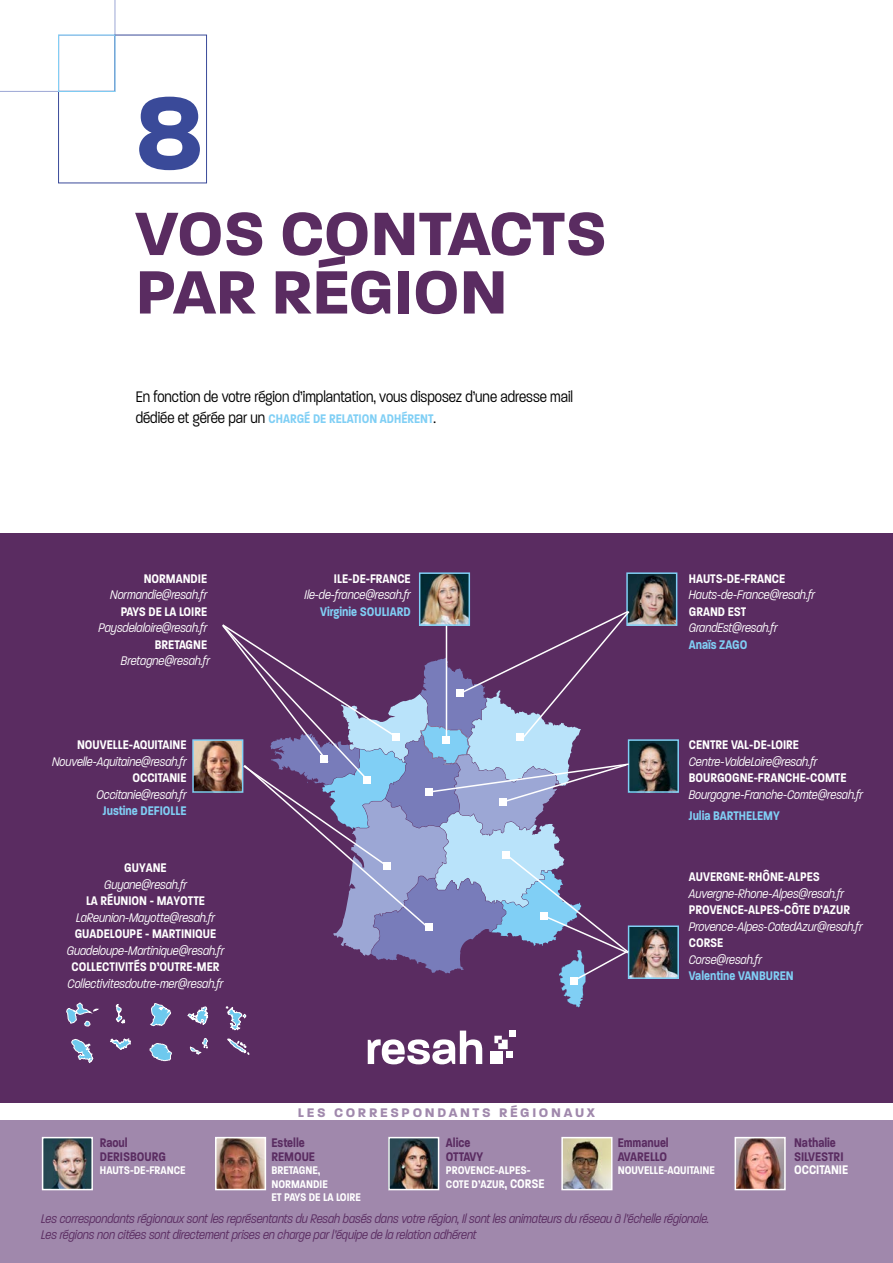
<style>
.page{position:relative;width:893px;height:1263px;background:#fff}
.page>*{position:absolute;margin:0;border:0;box-sizing:border-box;transform-origin:0 0}
.t1{font:700 111.75px "Paralucent";color:#3a4a99}
.t2{font:700 66px/58.5px "Paralucent";color:#5a2c61}
.t3{font:300 16.5px "Paralucent Condensed";color:#000}
.t4{font:italic 300 13.5px "Paralucent Condensed";color:#fff}
.t5{font:600 13.5px "Paralucent Condensed";color:#fff}
.t6{font:italic 300 13.5px/16.2px "Paralucent Condensed";color:#5a2c61}
.t7{font:600 13.5px "Paralucent Condensed";color:#80cff5}
.t8{font:600 13.5px/13.5px "Paralucent Condensed";color:#5a2c61}
.t9{font:700 13.5px "Paralucent";letter-spacing:.2em;color:#a088ac}
.t10{font:600 12px/13.5px "Paralucent Condensed";color:#fff}
.s1{font-weight:300;font-size:16.5px;color:#000}
.s2{font-size:13.5px}
</style>
<div class="page">
<div style="left:0;top:534px;width:893px;height:729px;background:#5a2c61"></div>
<div style="left:0;top:1120px;width:893px;height:143px;background:#a088ac"></div>
<svg style="left:0;top:0;width:207px;height:184px"></svg>
<div style="left:58px;top:35px;width:57px;height:57px;border:1px solid #80cff5"></div>
<svg style="left:71px;top:1039px;width:23px;height:24px"></svg>
<svg style="left:116px;top:1004px;width:10px;height:20px"></svg>
<svg style="left:110px;top:1038px;width:21px;height:12px"></svg>
<svg style="left:66px;top:1002px;width:33px;height:25px"></svg>
<svg style="left:150px;top:1003px;width:21px;height:23px"></svg>
<svg style="left:149px;top:1043px;width:23px;height:18px"></svg>
<svg style="left:187px;top:1006px;width:21px;height:19px"></svg>
<svg style="left:190px;top:1038px;width:18px;height:17px"></svg>
<img style="left:422px;top:575px;width:45px;height:34px">
<div style="left:419px;top:572px;width:51px;height:54px;border:2px solid #80cff5"></div>
<img style="left:629px;top:575px;width:45px;height:48px">
<div style="left:626px;top:572px;width:51px;height:54px;border:2px solid #80cff5"></div>
<img style="left:631px;top:742px;width:45px;height:48px">
<div style="left:628px;top:739px;width:51px;height:54px;border:2px solid #80cff5"></div>
<img style="left:631px;top:928px;width:45px;height:48px">
<div style="left:628px;top:925px;width:51px;height:54px;border:2px solid #80cff5"></div>
<img style="left:195px;top:742px;width:26px;height:48px">
<div style="left:192px;top:739px;width:51px;height:54px;border:2px solid #80cff5"></div>
<svg style="left:221px;top:609px;width:410px;height:455px"></svg>
<img style="left:391px;top:1140px;width:45px;height:47px">
<div style="left:388px;top:1137px;width:51px;height:53px;border:2px solid #fff"></div>
<img style="left:564px;top:1140px;width:45px;height:47px">
<div style="left:561px;top:1137px;width:51px;height:53px;border:2px solid #fff"></div>
<img style="left:738px;top:1140px;width:45px;height:47px">
<div style="left:735px;top:1137px;width:51px;height:53px;border:2px solid #fff"></div>
<img style="left:218px;top:1140px;width:45px;height:47px">
<div style="left:215px;top:1137px;width:51px;height:53px;border:2px solid #fff"></div>
<img style="left:45px;top:1140px;width:45px;height:47px">
<div style="left:42px;top:1137px;width:51px;height:53px;border:2px solid #fff"></div>
<div style="left:0;top:1103px;width:893px;height:17px;background:#fff"></div>
<h1 class="t1" style="left:135px;top:65px;width:71px">8</h1>
<h2 class="t2" style="left:136px;top:204px;width:473px">VOS CONTACTS<br>PAR RÉGION</h2>
<p class="t3" style="left:136px;top:387px;width:439px">En fonction de votre région d’implantation, vous disposez d’une adresse mail</p>
<p class="t7" style="left:136px;top:410px;width:302px"><span class="s1">dédiée et gérée par un</span> CHARGÉ DE RELATION ADHÉRENT<span class="s1">.</span></p>
<p class="t5" style="left:144px;top:570px;width:65px">NORMANDIE</p>
<p class="t4" style="left:110px;top:587px;width:98px">Normandie@resah.fr</p>
<p class="t5" style="left:121px;top:603px;width:88px">PAYS DE LA LOIRE</p>
<p class="t4" style="left:99px;top:620px;width:110px">Paysdelaloire@resah.fr</p>
<p class="t5" style="left:155px;top:636px;width:54px">BRETAGNE</p>
<p class="t4" style="left:121px;top:653px;width:90px">Bretagne@resah.fr</p>
<p class="t5" style="left:77px;top:737px;width:111px">NOUVELLE-AQUITAINE</p>
<p class="t4" style="left:52px;top:754px;width:136px">Nouvelle-Aquitaine@resah.fr</p>
<p class="t5" style="left:133px;top:770px;width:55px">OCCITANIE</p>
<p class="t4" style="left:96px;top:787px;width:92px">Occitanie@resah.fr</p>
<p class="t7" style="left:103px;top:803px;width:85px">Justine DEFIOLLE</p>
<p class="t5" style="left:124px;top:859px;width:44px">GUYANE</p>
<p class="t4" style="left:104px;top:876px;width:84px">Guyane@resah.fr</p>
<p class="t5" style="left:86px;top:892px;width:121px">LA RÉUNION - MAYOTTE</p>
<p class="t4" style="left:76px;top:909px;width:140px">LaReunion-Mayotte@resah.fr</p>
<p class="t5" style="left:75px;top:925px;width:143px">GUADELOUPE - MARTINIQUE</p>
<p class="t4" style="left:67px;top:942px;width:159px">Guadeloupe-Martinique@resah.fr</p>
<p class="t5" style="left:71px;top:958px;width:150px">COLLECTIVITÉS D’OUTRE-MER</p>
<p class="t4" style="left:68px;top:975px;width:157px">Collectivitesdoutre-mer@resah.fr</p>
<p class="t8" style="left:100px;top:1136px;width:67px">Raoul<br>DERISBOURG</p>
<p class="t10" style="left:100px;top:1163px;width:87px">HAUTS-DE-FRANCE</p>
<p class="t5" style="left:334px;top:570px;width:78px">ILE-DE-FRANCE</p>
<p class="t4" style="left:305px;top:587px;width:108px">Ile-de-france@resah.fr</p>
<p class="t7" style="left:320px;top:603px;width:92px">Virginie SOULIARD</p>
<p class="t5" style="left:689px;top:570px;width:98px">HAUTS-DE-FRANCE</p>
<p class="t4" style="left:689px;top:587px;width:128px">Hauts-de-France@resah.fr</p>
<p class="t5" style="left:689px;top:603px;width:59px">GRAND EST</p>
<p class="t4" style="left:689px;top:620px;width:90px">GrandEst@resah.fr</p>
<p class="t7" style="left:689px;top:636px;width:60px">Anaïs ZAGO</p>
<p class="t5" style="left:689px;top:737px;width:112px">CENTRE VAL-DE-LOIRE</p>
<p class="t4" style="left:689px;top:754px;width:130px">Centre-ValdeLoire@resah.fr</p>
<p class="t5" style="left:689px;top:770px;width:159px">BOURGOGNE-FRANCHE-COMTE</p>
<p class="t4" style="left:689px;top:787px;width:176px">Bourgogne-Franche-Comte@resah.fr</p>
<p class="t7" style="left:689px;top:807px;width:92px">Julia BARTHELEMY</p>
<p class="t5" style="left:689px;top:869px;width:133px">AUVERGNE-RHÔNE-ALPES</p>
<p class="t4" style="left:689px;top:886px;width:157px">Auvergne-Rhone-Alpes@resah.fr</p>
<p class="t5" style="left:689px;top:902px;width:163px">PROVENCE-ALPES-CÔTE D’AZUR</p>
<p class="t4" style="left:689px;top:919px;width:175px">Provence-Alpes-CotedAzur@resah.fr</p>
<p class="t5" style="left:689px;top:935px;width:36px">CORSE</p>
<p class="t4" style="left:689px;top:952px;width:74px">Corse@resah.fr</p>
<p class="t7" style="left:689px;top:968px;width:106px">Valentine VANBUREN</p>
<p class="t9" style="left:298px;top:1104px;width:299px">LES CORRESPONDANTS RÉGIONAUX</p>
<p class="t8" style="left:271px;top:1136px;width:45px">Estelle<br>REMOUE</p>
<p class="t10" style="left:271px;top:1163px;width:91px">BRETAGNE,<br>NORMANDIE<br>ET PAYS DE LA LOIRE</p>
<p class="t8" style="left:446px;top:1136px;width:39px">Alice<br>OTTAVY</p>
<p class="t10" style="left:446px;top:1163px;width:100px">PROVENCE-ALPES-<br>COTE D’AZUR<span class="s2">, CORSE</span></p>
<p class="t8" style="left:618px;top:1136px;width:52px">Emmanuel<br>AVARELLO</p>
<p class="t10" style="left:618px;top:1163px;width:99px">NOUVELLE-AQUITAINE</p>
<p class="t8" style="left:794px;top:1136px;width:51px">Nathalie<br>SILVESTRI</p>
<p class="t5" style="left:794px;top:1162px;width:55px">OCCITANIE</p>
<p class="t6" style="left:41px;top:1210px;width:669px">Les correspondants régionaux sont les représentants du Resah basés dans votre région, Il sont les animateurs du réseau à l’échelle régionale.<br>Les régions non citées sont directement prises en charge par l’équipe de la relation adhérent</p>
</div>
